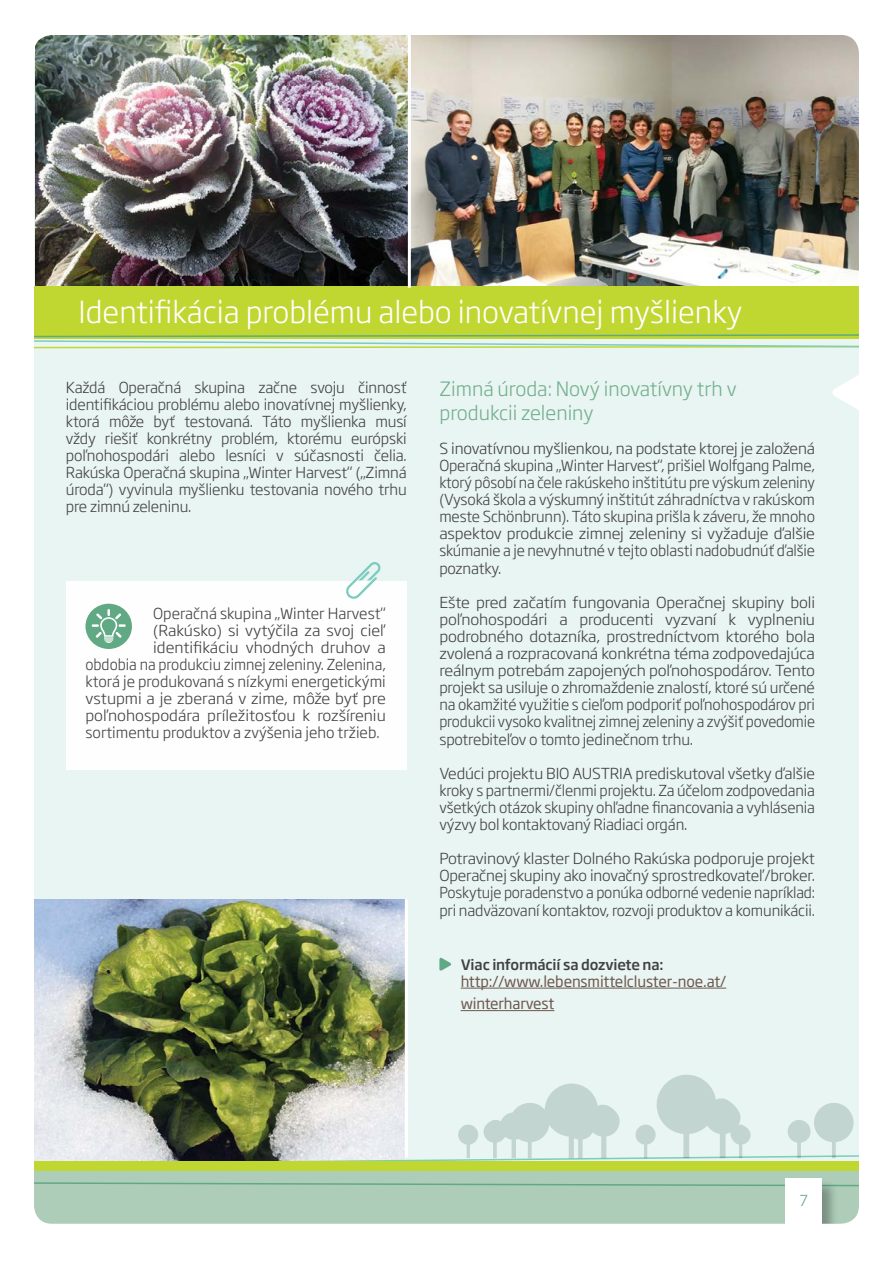
<style>
.page{position:relative;width:893px;height:1263px;background:#fff}
.page>*{position:absolute;margin:0;border:0;box-sizing:border-box;transform-origin:0 0}
.t1{font:300 30px "Soho Gothic Pro";color:#fff}
.t2{font:300 19.5px/23.4px "Soho Gothic Pro";color:#72af8e}
.t3{font:300 15px/17.1px "Soho Gothic Pro";letter-spacing:-.01em;color:#414042;text-align:justify}
.t4{font:300 15px/17.1px "Soho Gothic Pro";letter-spacing:-.01em;color:#414042;text-align:justify;scale:1.05 1}
.t5{font:15px/22.5px "Soho Gothic Std";letter-spacing:-.01em;color:#6e584f}
.t6{font:300 15px "Soho Gothic Pro";letter-spacing:-.01em;color:#414042;scale:.96 1}
.t7{font:300 15px "Soho Gothic Pro";color:#61a984}
.t8{font:500 14.25px "Soho Gothic Pro";letter-spacing:-.01em;color:#414042}
</style>
<div class="page">
<img style="left:34px;top:35px;width:825px;height:1189px">
<h1 class="t1" style="left:79px;top:289px;width:665px">Identifikácia problému alebo inovatívnej myšlienky</h1>
<p class="t3" style="left:66px;top:378px;width:342px">Každá Operačná skupina začne svoju činnosť identifikáciou problému alebo inovatívnej myšlienky, ktorá môže byť testovaná. Táto myšlienka musí vždy riešiť konkrétny problém, ktorému európski poľnohospodári alebo lesníci v súčasnosti čelia.<br>Rakúska Operačná skupina „Winter Harvest“ („Zimná úroda“) vyvinula myšlienku testovania nového trhu pre zimnú zeleninu.</p>
<p class="t3" style="left:153px;top:604px;width:234px">Operačná skupina „Winter Harvest“</p>
<p class="t4" style="left:153px;top:621px;width:223px">(Rakúsko) si vytýčila za svoj cieľ</p>
<p class="t4" style="left:153px;top:638px;width:223px">identifikáciu vhodných druhov a</p>
<p class="t6" style="left:85px;top:653px;width:314px">obdobia na produkciu zimnej zeleniny. Zelenina,</p>
<p class="t3" style="left:85px;top:672px;width:302px">ktorá je produkovaná s nízkymi energetickými</p>
<p class="t4" style="left:85px;top:689px;width:288px">vstupmi a je zberaná v zime, môže byť pre</p>
<p class="t4" style="left:85px;top:706px;width:288px">poľnohospodára príležitosťou k rozšíreniu</p>
<p class="t3" style="left:85px;top:723px;width:296px">sortimentu produktov a zvýšenia jeho tržieb.</p>
<h2 class="t2" style="left:439px;top:376px;width:299px">Zimná úroda: Nový inovatívny trh v produkcii zeleniny</h2>
<p class="t3" style="left:439px;top:439px;width:377px">S inovatívnou myšlienkou, na podstate ktorej je založená Operačná skupina „Winter Harvest“, prišiel Wolfgang Palme, ktorý pôsobí na čele rakúskeho inštitútu pre výskum zeleniny (Vysoká škola a výskumný inštitút záhradníctva v rakúskom meste Schönbrunn). Táto skupina prišla k záveru, že mnoho aspektov produkcie zimnej zeleniny si vyžaduje ďalšie skúmanie a je nevyhnutné v tejto oblasti nadobudnúť ďalšie poznatky.</p>
<p class="t4" style="left:439px;top:593px;width:359px">Ešte pred začatím fungovania Operačnej skupiny boli poľnohospodári a producenti vyzvaní k vyplneniu podrobného dotazníka, prostredníctvom ktorého bola zvolená a rozpracovaná konkrétna téma zodpovedajúca reálnym potrebám zapojených poľnohospodárov. Tento projekt sa usiluje o zhromaždenie znalostí, ktoré sú určené na okamžité využitie s cieľom podporiť poľnohospodárov pri produkcii vysoko kvalitnej zimnej zeleniny a zvýšiť povedomie spotrebiteľov o tomto jedinečnom trhu.</p>
<p class="t3" style="left:439px;top:764px;width:377px">Vedúci projektu BIO AUSTRIA prediskutoval všetky ďalšie kroky s partnermi/členmi projektu. Za účelom zodpovedania všetkých otázok skupiny ohľadne financovania a vyhlásenia výzvy bol kontaktovaný Riadiaci orgán.</p>
<p class="t4" style="left:439px;top:849px;width:359px">Potravinový klaster Dolného Rakúska podporuje projekt Operačnej skupiny ako inovačný sprostredkovateľ/broker.<br>Poskytuje poradenstvo a ponúka odborné vedenie napríklad: pri nadväzovaní kontaktov, rozvoji produktov a komunikácii.</p>
<p class="t8" style="left:461px;top:953px;width:204px">Viac informácií sa dozviete na:</p>
<p class="t5" style="left:461px;top:970px;width:267px">http://www.lebensmittelcluster-noe.at/ winterharvest</p>
<p class="t7" style="left:799px;top:1188px;width:10px">7</p>
</div>
